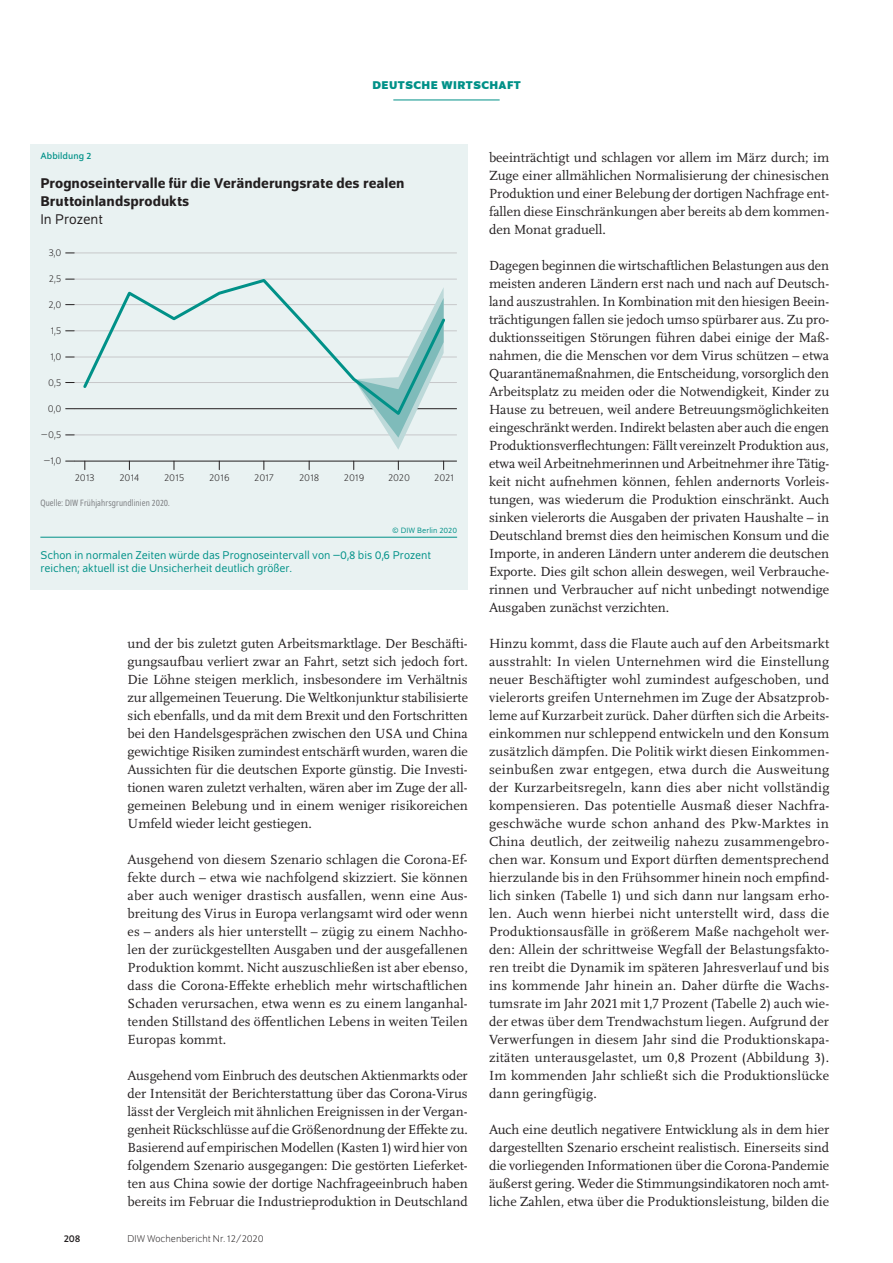
<style>
.page{position:relative;width:893px;height:1263px;background:#fff}
.page>*{position:absolute;margin:0;border:0;box-sizing:border-box;transform-origin:0 0}
.t1{font:500 15px/18px "Schumpeter";color:#231f20}
.t2{font:15px "Schumpeter Blond";color:#231f20}
.t3{font:13.8px/18px "Scala Pro";color:#231f20;text-align:justify}
.t4{font:12px/13.5px "Schumpeter Blond";color:#009188}
.t5{font:700 12px "Schumpeter";color:#009188}
.t6{font:300 10.5px "Schumpeter";color:#231f20}
.t7{font:10.5px "Schumpeter";color:#231f20}
.t8{font:semi-condensed 9.75px "Schumpeter Blond";letter-spacing:.01em;color:#808285}
.t9{font:9.75px "Schumpeter";letter-spacing:.01em;color:#009188}
.t10{font:8.25px "Schumpeter Blond";letter-spacing:.01em;color:#009188}
</style>
<div class="page">
<hr style="left:393px;top:100px;width:107px;height:1px;background:#009188">
<div style="left:30px;top:144px;width:438px;height:445px;background:#e9f2f2"></div>
<hr style="left:74px;top:435px;width:383px;height:1px;background:#c7c8ca">
<hr style="left:74px;top:382px;width:383px;height:1px;background:#c7c8ca">
<hr style="left:74px;top:357px;width:383px;height:1px;background:#c7c8ca">
<hr style="left:74px;top:331px;width:383px;height:1px;background:#c7c8ca">
<hr style="left:74px;top:304px;width:383px;height:1px;background:#c7c8ca">
<hr style="left:74px;top:279px;width:383px;height:1px;background:#c7c8ca">
<hr style="left:74px;top:253px;width:383px;height:1px;background:#c7c8ca">
<hr style="left:74px;top:408px;width:383px;height:1px;background:#231f20">
<svg style="left:85px;top:418px;width:359px;height:20px"></svg>
<hr style="left:74px;top:461px;width:383px;height:1px;background:#231f20">
<svg style="left:81px;top:278px;width:367px;height:140px"></svg>
<hr style="left:40px;top:537px;width:417px;height:1px;background:#009188">
<p class="t5" style="left:372px;top:79px;width:18px">DEUTSCHE</p>
<p class="t5" style="left:441px;top:79px;width:21px">WIRTSCHAFT</p>
<p class="t9" style="left:40px;top:151px;width:53px">Abbildung 2</p>
<p class="t1" style="left:40px;top:174px;width:366px">Prognoseintervalle für die Veränderungsrate des realen<br>Bruttoinlandsprodukts</p>
<p class="t2" style="left:40px;top:212px;width:64px">In Prozent</p>
<p class="t6" style="left:48px;top:247px;width:15px">3,0</p>
<p class="t6" style="left:49px;top:273px;width:14px">2,5</p>
<p class="t6" style="left:49px;top:299px;width:14px">2,0</p>
<p class="t6" style="left:51px;top:325px;width:12px">1,5</p>
<p class="t6" style="left:51px;top:351px;width:12px">1,0</p>
<p class="t6" style="left:48px;top:378px;width:15px">0,5</p>
<p class="t6" style="left:48px;top:404px;width:15px">0,0</p>
<p class="t6" style="left:41px;top:430px;width:22px">−0,5</p>
<p class="t6" style="left:43px;top:456px;width:19px">−1,0</p>
<p class="t6" style="left:75px;top:472px;width:22px">2013</p>
<p class="t6" style="left:119px;top:472px;width:22px">2014</p>
<p class="t6" style="left:164px;top:472px;width:22px">2015</p>
<p class="t6" style="left:209px;top:472px;width:22px">2016</p>
<p class="t6" style="left:254px;top:472px;width:21px">2017</p>
<p class="t6" style="left:299px;top:472px;width:22px">2018</p>
<p class="t6" style="left:344px;top:472px;width:22px">2019</p>
<p class="t6" style="left:388px;top:472px;width:23px">2020</p>
<p class="t6" style="left:434px;top:472px;width:21px">2021</p>
<p class="t8" style="left:40px;top:498px;width:131px">Quelle: DIW Frühjahrsgrundlinien 2020.</p>
<p class="t10" style="left:392px;top:526px;width:66px">© DIW Berlin 2020</p>
<p class="t4" style="left:40px;top:549px;width:392px">Schon in normalen Zeiten würde das Prognoseintervall von –0,8 bis 0,6 Prozent reichen; aktuell ist die Unsicherheit deutlich größer.</p>
<p class="t3" style="left:128px;top:634px;width:342px">und der bis zuletzt guten Arbeitsmarktlage. Der Beschäfti&shy;gungsaufbau verliert zwar an Fahrt, setzt sich jedoch fort.<br>Die Löhne steigen merklich, insbesondere im Verhältnis zur allgemeinen Teuerung. Die Weltkonjunktur stabilisierte sich ebenfalls, und da mit dem Brexit und den Fortschritten bei den Handelsgesprächen zwischen den USA und China gewichtige Risiken zumindest entschärft wurden, waren die Aussichten für die deutschen Exporte günstig. Die Investi&shy;tionen waren zuletzt verhalten, wären aber im Zuge der all&shy;gemeinen Belebung und in einem weniger risikoreichen Umfeld wieder leicht gestiegen.</p>
<p class="t3" style="left:128px;top:850px;width:342px">Ausgehend von diesem Szenario schlagen die Corona-Ef&shy;fekte durch – etwa wie nachfolgend skizziert. Sie können aber auch weniger drastisch ausfallen, wenn eine Aus&shy;breitung des Virus in Europa verlangsamt wird oder wenn es – anders als hier unterstellt – zügig zu einem Nachho&shy;len der zurückgestellten Ausgaben und der ausgefallenen Produktion kommt. Nicht auszuschließen ist aber ebenso, dass die Corona-Effekte erheblich mehr wirtschaftlichen Schaden verursachen, etwa wenn es zu einem langanhal&shy;tenden Stillstand des öffentlichen Lebens in weiten Teilen Europas kommt.</p>
<p class="t3" style="left:128px;top:1066px;width:342px">Ausgehend vom Einbruch des deutschen Aktienmarkts oder der Intensität der Berichterstattung über das Corona-Virus lässt der Vergleich mit ähnlichen Ereignissen in der Vergan&shy;genheit Rückschlüsse auf die Größenordnung der Effekte zu.<br>Basierend auf empirischen Modellen (Kasten 1) wird hier von folgendem Szenario ausgegangen: Die gestörten Lieferket&shy;ten aus China sowie der dortige Nachfrageeinbruch haben bereits im Februar die Industrieproduktion in Deutschland</p>
<p class="t7" style="left:64px;top:1233px;width:18px">208</p>
<p class="t6" style="left:128px;top:1234px;width:138px">DIW Wochenbericht Nr. 12/2020</p>
<p class="t3" style="left:489px;top:148px;width:342px">beeinträchtigt und schlagen vor allem im März durch; im Zuge einer allmählichen Normalisierung der chinesischen Produktion und einer Belebung der dortigen Nachfrage ent&shy;fallen diese Einschränkungen aber bereits ab dem kommen&shy;den Monat graduell.</p>
<p class="t3" style="left:489px;top:256px;width:342px">Dagegen beginnen die wirtschaftlichen Belastungen aus den meisten anderen Ländern erst nach und nach auf Deutsch&shy;land auszustrahlen. In Kombination mit den hiesigen Beein&shy;trächtigungen fallen sie jedoch umso spürbarer aus. Zu pro&shy;duktionsseitigen Störungen führen dabei einige der Maß&shy;nahmen, die die Menschen vor dem Virus schützen – etwa Quarantänemaßnahmen, die Entscheidung, vorsorglich den Arbeitsplatz zu meiden oder die Notwendigkeit, Kinder zu Hause zu betreuen, weil andere Betreuungsmöglichkeiten eingeschränkt werden. Indirekt belasten aber auch die engen Produktionsverflechtungen: Fällt vereinzelt Produktion aus, etwa weil Arbeitnehmerinnen und Arbeitnehmer ihre Tätig&shy;keit nicht aufnehmen können, fehlen andernorts Vorleis&shy;tungen, was wiederum die Produktion einschränkt. Auch sinken vielerorts die Ausgaben der privaten Haushalte – in Deutschland bremst dies den heimischen Konsum und die Importe, in anderen Ländern unter anderem die deutschen Exporte. Dies gilt schon allein deswegen, weil Verbrauche&shy;rinnen und Verbraucher auf nicht unbedingt notwendige Ausgaben zunächst verzichten.</p>
<p class="t3" style="left:489px;top:634px;width:342px">Hinzu kommt, dass die Flaute auch auf den Arbeitsmarkt ausstrahlt: In vielen Unternehmen wird die Einstellung neuer Beschäftigter wohl zumindest aufgeschoben, und vielerorts greifen Unternehmen im Zuge der Absatzprob&shy;leme auf Kurzarbeit zurück. Daher dürften sich die Arbeits&shy;einkommen nur schleppend entwickeln und den Konsum zusätzlich dämpfen. Die Politik wirkt diesen Einkommen&shy;seinbußen zwar entgegen, etwa durch die Ausweitung der Kurzarbeitsregeln, kann dies aber nicht vollständig kompensieren. Das potentielle Ausmaß dieser Nachfra&shy;geschwäche wurde schon anhand des Pkw-Marktes in China deutlich, der zeitweilig nahezu zusammengebro&shy;chen war. Konsum und Export dürften dementsprechend hierzulande bis in den Frühsommer hinein noch empfind&shy;lich sinken (Tabelle 1) und sich dann nur langsam erho&shy;len. Auch wenn hierbei nicht unterstellt wird, dass die Produktionsausfälle in größerem Maße nachgeholt wer&shy;den: Allein der schrittweise Wegfall der Belastungsfakto&shy;ren treibt die Dynamik im späteren Jahresverlauf und bis ins kommende Jahr hinein an. Daher dürfte die Wachs&shy;tumsrate im Jahr 2021 mit 1,7 Prozent (Tabelle 2) auch wie&shy;der etwas über dem Trendwachstum liegen. Aufgrund der Verwerfungen in diesem Jahr sind die Produktionskapa&shy;zitäten unterausgelastet, um 0,8 Prozent (Abbildung 3).<br>Im kommenden Jahr schließt sich die Produktionslücke dann geringfügig.</p>
<p class="t3" style="left:489px;top:1120px;width:342px">Auch eine deutlich negativere Entwicklung als in dem hier dargestellten Szenario erscheint realistisch. Einerseits sind die vorliegenden Informationen über die Corona-Pandemie äußerst gering. Weder die Stimmungsindikatoren noch amt&shy;liche Zahlen, etwa über die Produktionsleistung, bilden die</p>
</div>
